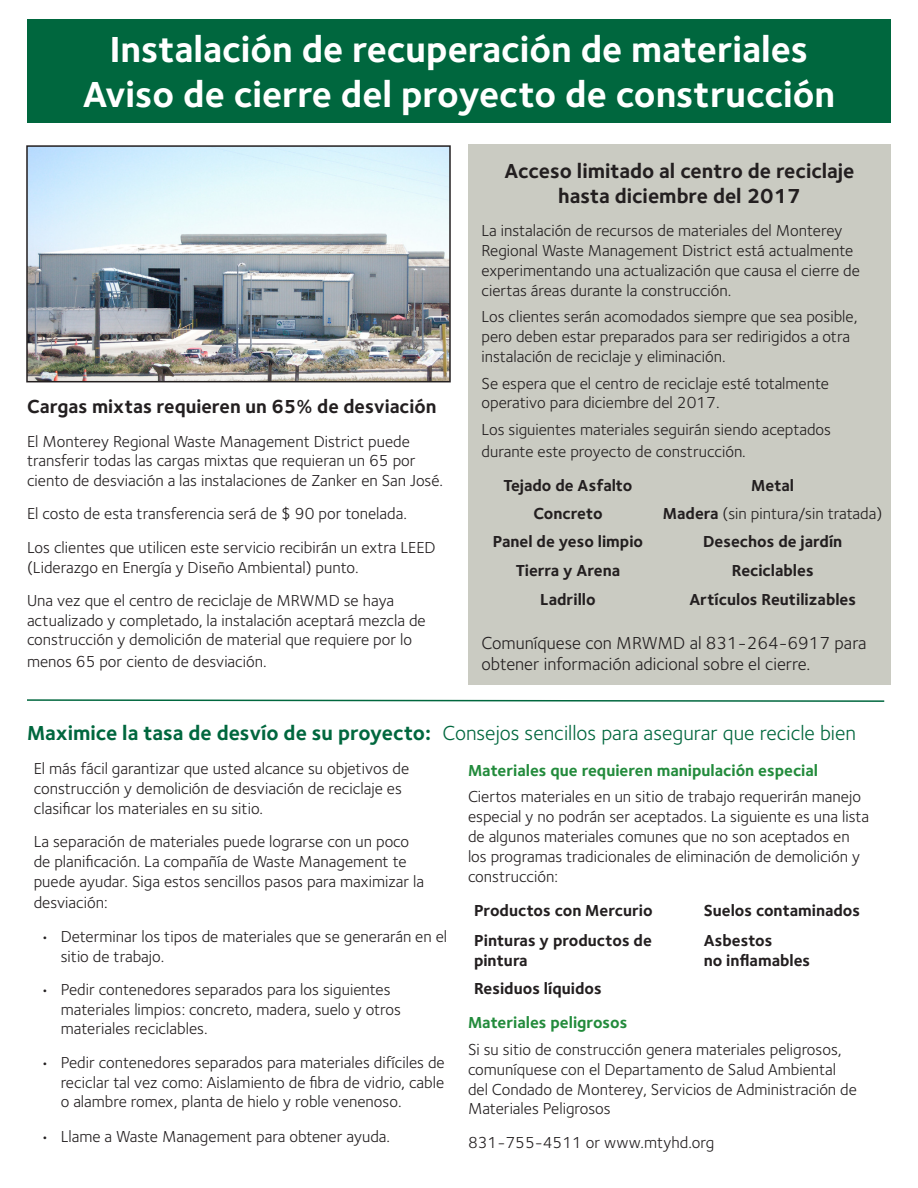
<style>
.page{position:relative;width:918px;height:1188px;background:#fff}
.page>*{position:absolute;margin:0;border:0;box-sizing:border-box;transform-origin:0 0}
.t1{font:700 37.5px "Foundry Sterling";color:#fff}
.t2{font:21px "Foundry Sterling";color:#00673e}
.t3{font:700 21px/25.2px "Foundry Sterling";color:#231f20;text-align:center}
.t4{font:700 19.5px "Foundry Sterling";color:#231f20}
.t5{font:18px/21.6px "Foundry Sterling";color:#231f20}
.t6{font:16.5px/19.8px "Foundry Sterling";color:#231f20}
.t7{font:700 16.5px/19.8px "Foundry Sterling";color:#231f20}
.t8{font:700 16.5px "Foundry Sterling";color:#238b3c}
.s1{font-weight:700}
</style>
<div class="page">
<div style="left:27px;top:20px;width:864px;height:103px;background:#00673e"></div>
<img style="left:29px;top:148px;width:419px;height:231px">
<div style="left:26px;top:145px;width:425px;height:237px;border:2px solid #231f20"></div>
<div style="left:468px;top:144px;width:423px;height:540px;background:#cacbc2"></div>
<svg style="left:27px;top:699px;width:858px;height:3px"></svg>
<p class="t1" style="left:110px;top:27px;width:700px">Instalación de recuperación de materiales</p>
<p class="t1" style="left:83px;top:72px;width:754px">Aviso de cierre del proyecto de construcción</p>
<p class="t4" style="left:27px;top:395px;width:411px">Cargas mixtas requieren un 65% de desviación</p>
<p class="t6" style="left:27px;top:431px;width:418px">El Monterey Regional Waste Management District puede transferir todas las cargas mixtas que requieran un 65 por ciento de desviación a las instalaciones de Zanker en San José.</p>
<p class="t6" style="left:27px;top:504px;width:381px">El costo de esta transferencia será de $ 90 por tonelada.</p>
<p class="t6" style="left:27px;top:538px;width:410px">Los clientes que utilicen este servicio recibirán un extra LEED (Liderazgo en Energía y Diseño Ambiental) punto.</p>
<p class="t6" style="left:27px;top:591px;width:400px">Una vez que el centro de reciclaje de MRWMD se haya actualizado y completado, la instalación aceptará mezcla de construcción y demolición de material que requiere por lo</p>
<p class="t6" style="left:27px;top:652px;width:241px">menos 65 por ciento de desviación.</p>
<p class="t3" style="left:504px;top:159px;width:352px">Acceso limitado al centro de reciclaje hasta diciembre del 2017</p>
<p class="t6" style="left:482px;top:221px;width:380px">La instalación de recursos de materiales del Monterey Regional Waste Management District está actualmente experimentando una actualización que causa el cierre de ciertas áreas durante la construcción.</p>
<p class="t6" style="left:482px;top:307px;width:378px">Los clientes serán acomodados siempre que sea posible, pero deben estar preparados para ser redirigidos a otra instalación de reciclaje y eliminación.</p>
<p class="t6" style="left:482px;top:373px;width:349px">Se espera que el centro de reciclaje esté totalmente operativo para diciembre del 2017.</p>
<p class="t6" style="left:482px;top:419px;width:351px;line-height:21.6px">Los siguientes materiales seguirán siendo aceptados durante este proyecto de construcción.</p>
<p class="t7" style="left:504px;top:476px;width:130px">Tejado de Asfalto</p>
<p class="t7" style="left:751px;top:476px;width:44px">Metal</p>
<p class="t7" style="left:533px;top:504px;width:71px">Concreto</p>
<p class="t6" style="left:663px;top:504px;width:221px"><span class="s1">Madera</span> (sin pintura/sin tratada)</p>
<p class="t7" style="left:493px;top:532px;width:152px">Panel de yeso limpio</p>
<p class="t7" style="left:703px;top:532px;width:141px">Desechos de jardín</p>
<p class="t7" style="left:516px;top:561px;width:106px">Tierra y Arena</p>
<p class="t7" style="left:732px;top:561px;width:83px">Reciclables</p>
<p class="t7" style="left:540px;top:591px;width:57px">Ladrillo</p>
<p class="t7" style="left:689px;top:591px;width:168px">Artículos Reutilizables</p>
<p class="t5" style="left:482px;top:632px;width:387px">Comuníquese con MRWMD al 831-264-6917 para obtener información adicional sobre el cierre.</p>
<p class="t2" style="left:27px;top:721px;width:831px"><span class="s1">Maximice la tasa de desvío de su proyecto:</span> Consejos sencillos para asegurar que recicle bien</p>
<p class="t6" style="left:34px;top:759px;width:377px">El más fácil garantizar que usted alcance su objetivos de construcción y demolición de desviación de reciclaje es clasificar los materiales en su sitio.</p>
<p class="t6" style="left:34px;top:832px;width:392px">La separación de materiales puede lograrse con un poco de planificación. La compañía de Waste Management te puede ayudar. Siga estos sencillos pasos para maximizar la</p>
<p class="t6" style="left:34px;top:893px;width:75px">desviación:</p>
<p class="t6" style="left:61px;top:927px;width:388px;text-indent:-20px">• Determinar los tipos de materiales que se generarán en el sitio de trabajo.</p>
<p class="t6" style="left:61px;top:980px;width:342px;text-indent:-20px">• Pedir contenedores separados para los siguientes materiales limpios: concreto, madera, suelo y otros materiales reciclables.</p>
<p class="t6" style="left:61px;top:1053px;width:386px;text-align:justify;text-indent:-20px">• Pedir contenedores separados para materiales difíciles de reciclar tal vez como: Aislamiento de fibra de vidrio, cable o alambre romex, planta de hielo y roble venenoso.</p>
<p class="t6" style="left:40px;top:1127px;width:351px">• Llame a Waste Management para obtener ayuda.</p>
<p class="t8" style="left:468px;top:760px;width:352px">Materiales que requieren manipulación especial</p>
<p class="t6" style="left:468px;top:787px;width:403px">Ciertos materiales en un sitio de trabajo requerirán manejo especial y no podrán ser aceptados. La siguiente es una lista de algunos materiales comunes que no son aceptados en los programas tradicionales de eliminación de demolición y construcción:</p>
<p class="t7" style="left:474px;top:901px;width:180px">Productos con Mercurio</p>
<p class="t7" style="left:704px;top:901px;width:158px">Suelos contaminados</p>
<p class="t7" style="left:474px;top:931px;width:179px">Pinturas y productos de pintura</p>
<p class="t7" style="left:704px;top:931px;width:108px">Asbestos<br>no inflamables</p>
<p class="t7" style="left:474px;top:979px;width:129px">Residuos líquidos</p>
<p class="t8" style="left:468px;top:1013px;width:161px">Materiales peligrosos</p>
<p class="t6" style="left:468px;top:1040px;width:390px">Si su sitio de construcción genera materiales peligrosos, comuníquese con el Departamento de Salud Ambiental del Condado de Monterey, Servicios de Administración de Materiales Peligrosos</p>
<p class="t6" style="left:468px;top:1132px;width:248px">831-755-4511 or www.mtyhd.org</p>
</div>
